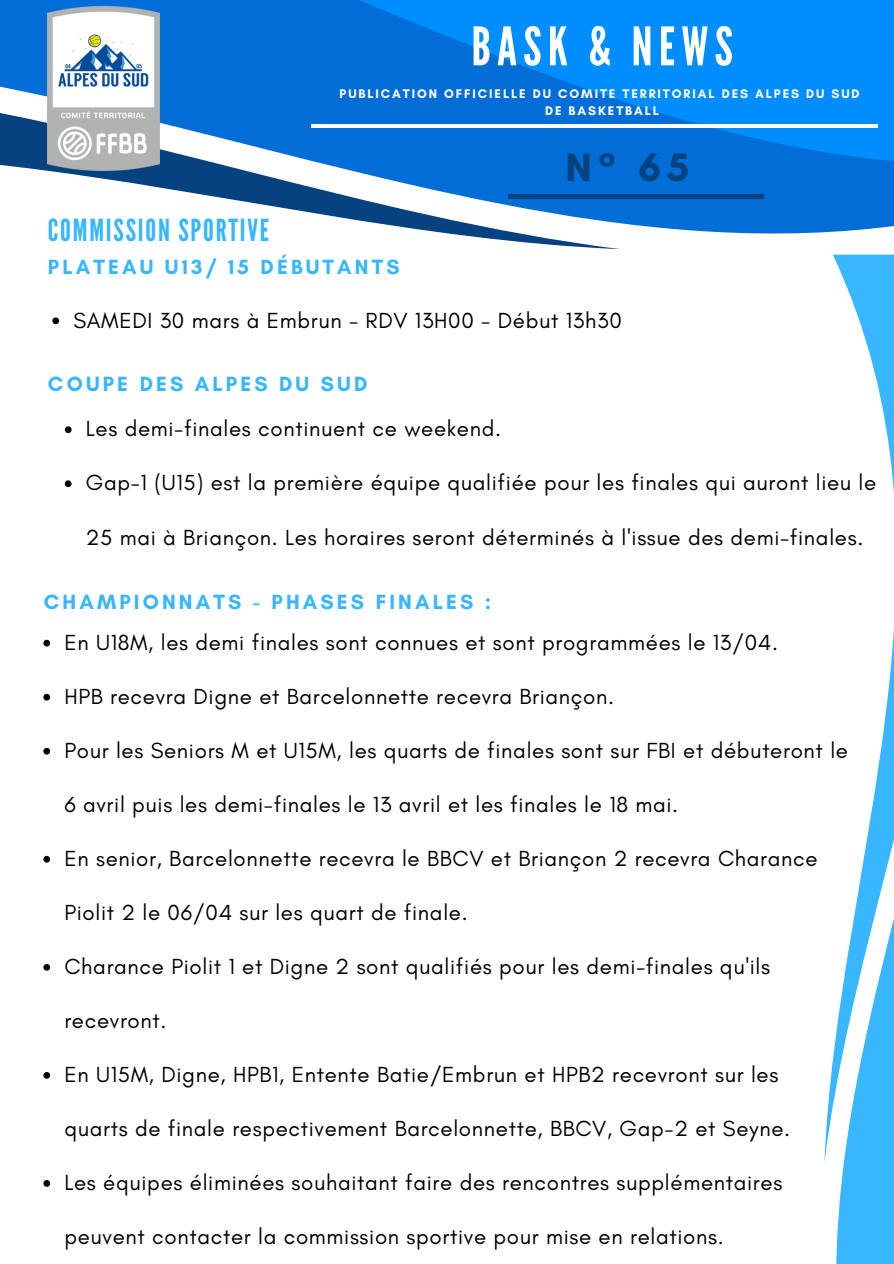
<style>
.page{position:relative;width:894px;height:1264px;background:#fff}
.page>*{position:absolute;margin:0;border:0;box-sizing:border-box;transform-origin:0 0}
.t1{font:52.95px "League Gothic";letter-spacing:.12em;color:#fff}
.t2{font:700 40.5px "Glacial Indifference";color:#05427f}
.t3{font:30.3px "League Gothic";letter-spacing:.06em;color:#38b6ff}
.t4{font:22.2px "Glacial Indifference";letter-spacing:.03em;color:#000}
.t5{font:700 21px "Glacial Indifference";letter-spacing:.15em;color:#38b6ff}
.t6{font:700 12.75px/17px "Glacial Indifference";letter-spacing:.15em;color:#fff;text-align:center}
</style>
<div class="page">
<svg style="left:0;top:0;width:893px;height:250px;fill:#056dd6"></svg>
<svg style="left:326px;top:0;width:567px;height:170px;background:#007eeb"></svg>
<hr style="left:508px;top:194px;width:255px;height:4px;background:#05427f">
<hr style="left:311px;top:124px;width:566px;height:4px;background:#fff">
<svg style="left:824px;top:254px;width:69px;height:1009px"></svg>
<div style="left:883px;top:941px;width:10px;height:322px;background:#38b6ff"></div>
<img style="left:48px;top:6px;width:111px;height:164px">
<svg style="left:52px;top:317px;width:7px;height:7px"></svg>
<svg style="left:65px;top:426px;width:7px;height:7px"></svg>
<svg style="left:65px;top:480px;width:7px;height:7px"></svg>
<svg style="left:43px;top:639px;width:7px;height:7px"></svg>
<svg style="left:43px;top:693px;width:7px;height:7px"></svg>
<svg style="left:43px;top:747px;width:7px;height:7px"></svg>
<svg style="left:43px;top:855px;width:7px;height:7px"></svg>
<svg style="left:43px;top:964px;width:7px;height:6px"></svg>
<svg style="left:43px;top:1072px;width:7px;height:6px"></svg>
<svg style="left:43px;top:1180px;width:7px;height:6px"></svg>
<h1 class="t1" style="left:471px;top:16px;width:263px">BASK &amp; NEWS</h1>
<p class="t6" style="left:339px;top:85px;width:521px">PUBLICATION OFFICIELLE DU COMITE TERRITORIAL DES ALPES DU SUD<br>DE BASKETBALL</p>
<h3 class="t3" style="left:48px;top:213px;width:223px">COMMISSION SPORTIVE</h3>
<p class="t5" style="left:48px;top:254px;width:353px">PLATEAU U13/ 15 DÉBUTANTS</p>
<h2 class="t2" style="left:565px;top:142px;width:125px">N° 65</h2>
<p class="t4" style="left:73px;top:306px;width:550px">SAMEDI 30 mars à Embrun - RDV 13H00 - Début 13h30</p>
<p class="t5" style="left:48px;top:370px;width:321px">COUPE DES ALPES DU SUD</p>
<p class="t4" style="left:86px;top:415px;width:416px">Les demi-finales continuent ce weekend.</p>
<p class="t4" style="left:86px;top:469px;width:791px">Gap-1 (U15) est la première équipe qualifiée pour les finales qui auront lieu le</p>
<p class="t4" style="left:86px;top:523px;width:778px">25 mai à Briançon. Les horaires seront déterminés à l'issue des demi-finales.</p>
<p class="t5" style="left:44px;top:589px;width:449px">CHAMPIONNATS - PHASES FINALES :</p>
<p class="t4" style="left:64px;top:629px;width:715px">En U18M, les demi finales sont connues et sont programmées le 13/04.</p>
<p class="t4" style="left:64px;top:683px;width:551px">HPB recevra Digne et Barcelonnette recevra Briançon.</p>
<p class="t4" style="left:64px;top:737px;width:784px">Pour les Seniors M et U15M, les quarts de finales sont sur FBI et débuteront le</p>
<p class="t4" style="left:64px;top:791px;width:615px">6 avril puis les demi-finales le 13 avril et les finales le 18 mai.</p>
<p class="t4" style="left:64px;top:845px;width:754px">En senior, Barcelonnette recevra le BBCV et Briançon 2 recevra Charance</p>
<p class="t4" style="left:64px;top:899px;width:404px">Piolit 2 le 06/04 sur les quart de finale.</p>
<p class="t4" style="left:64px;top:953px;width:707px">Charance Piolit 1 et Digne 2 sont qualifiés pour les demi-finales qu'ils</p>
<p class="t4" style="left:64px;top:1007px;width:103px">recevront.</p>
<p class="t4" style="left:64px;top:1061px;width:715px">En U15M, Digne, HPB1, Entente Batie/Embrun et HPB2 recevront sur les</p>
<p class="t4" style="left:64px;top:1115px;width:727px">quarts de finale respectivement Barcelonnette, BBCV, Gap-2 et Seyne.</p>
<p class="t4" style="left:64px;top:1169px;width:719px">Les équipes éliminées souhaitant faire des rencontres supplémentaires</p>
<p class="t4" style="left:64px;top:1223px;width:660px">peuvent contacter la commission sportive pour mise en relations.</p>
</div>
